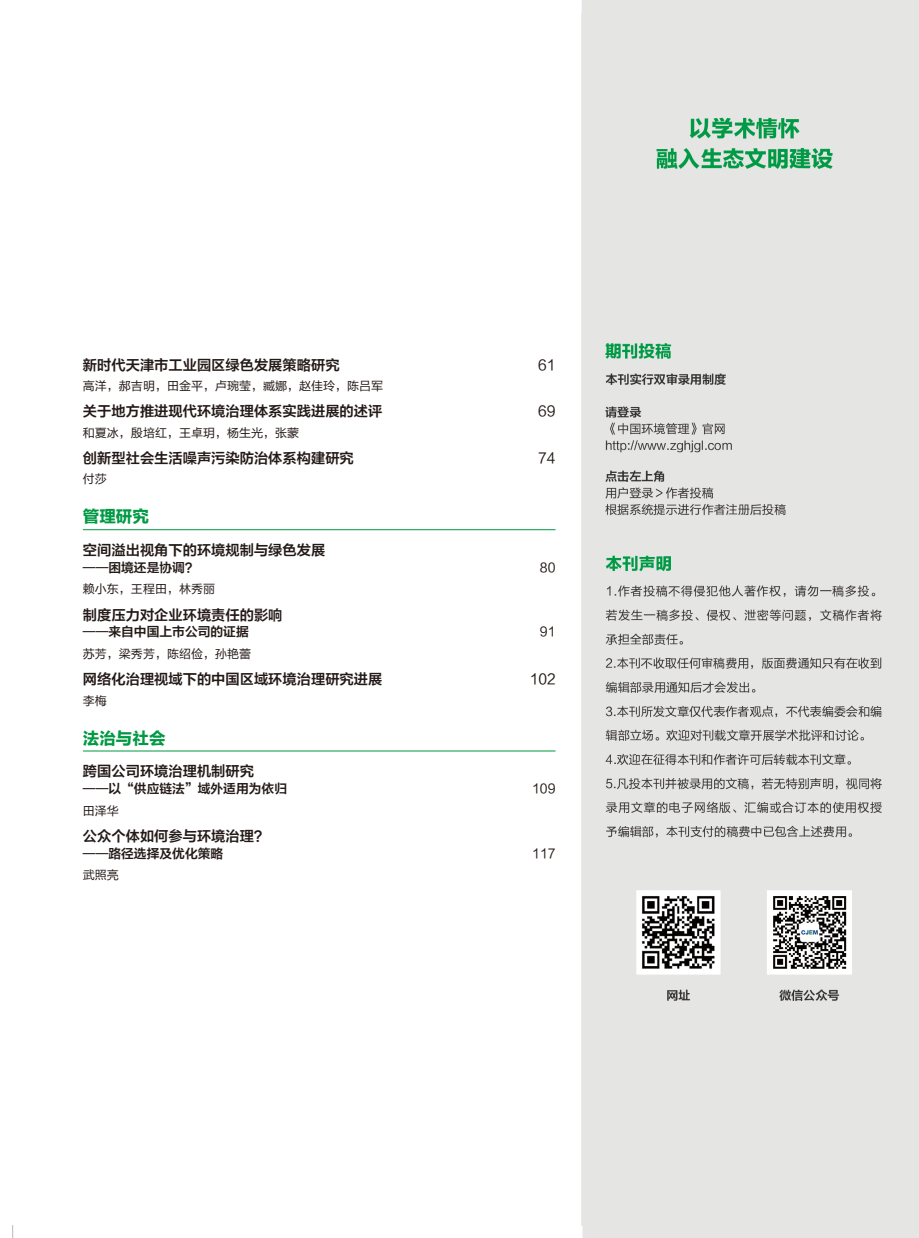
<style>
.page{position:relative;width:919px;height:1238px;background:#fff}
.page>*{position:absolute;margin:0;border:0;box-sizing:border-box;transform-origin:0 0}
.目录__绿字11{font:16.5px "FZLTDHK GBK1 0";color:#094}
.ML1_章名{font:14.25px "FZLTZCHK GBK1 0";color:#231916}
.ML1_章名-2{font:14.25px "FZLTHK GBK1 0";color:#231916}
.ML1_章名-3{font:12.75px "FZLTZCHK GBK1 0";color:#231916}
.ML1_章名-4{font:12.75px "FZLTHK GBK1 0";color:#231916}
.ML2_人名{font:12px "FZLTHK GBK1 0";color:#231916}
</style>
<div class="page">
<img style="left:12px;top:1225px;width:894px;height:12px">
<img style="left:581px;top:13px;width:325px;height:1212px">
<hr style="left:83px;top:529px;width:472px;height:1px;background:#094">
<hr style="left:83px;top:750px;width:472px;height:1px;background:#094">
<p class="ML1_章名" style="left:83px;top:357px;width:258px">新时代天津市工业园区绿色发展策略研究</p>
<p class="ML1_章名-2" style="left:538px;top:357px;width:19px">61</p>
<p class="ML2_人名" style="left:83px;top:379px;width:302px">高洋，郝吉明，田金平，卢琬莹，臧娜，赵佳玲，陈吕军</p>
<p class="ML1_章名" style="left:83px;top:403px;width:301px">关于地方推进现代环境治理体系实践进展的述评</p>
<p class="ML1_章名-2" style="left:538px;top:403px;width:19px">69</p>
<p class="ML2_人名" style="left:83px;top:426px;width:218px">和夏冰，殷培红，王卓玥，杨生光，张蒙</p>
<p class="ML1_章名" style="left:83px;top:450px;width:272px">创新型社会生活噪声污染防治体系构建研究</p>
<p class="ML1_章名-2" style="left:538px;top:450px;width:19px">74</p>
<p class="ML2_人名" style="left:83px;top:472px;width:26px">付莎</p>
<p class="目录__绿字11" style="left:83px;top:507px;width:68px">管理研究</p>
<p class="ML1_章名" style="left:83px;top:542px;width:244px">空间溢出视角下的环境规制与绿色发展</p>
<p class="ML1_章名-3" style="left:83px;top:560px;width:116px">——困境还是协调？</p>
<p class="ML1_章名-4" style="left:540px;top:560px;width:17px">80</p>
<p class="ML2_人名" style="left:83px;top:582px;width:134px">赖小东，王程田，林秀丽</p>
<p class="ML1_章名" style="left:83px;top:606px;width:201px">制度压力对企业环境责任的影响</p>
<p class="ML1_章名-3" style="left:83px;top:625px;width:167px">——来自中国上市公司的证据</p>
<p class="ML1_章名-4" style="left:540px;top:625px;width:17px">91</p>
<p class="ML2_人名" style="left:83px;top:647px;width:170px">苏芳，梁秀芳，陈绍俭，孙艳蕾</p>
<p class="ML1_章名" style="left:83px;top:671px;width:301px">网络化治理视域下的中国区域环境治理研究进展</p>
<p class="ML1_章名-2" style="left:529px;top:671px;width:27px">102</p>
<p class="ML2_人名" style="left:83px;top:693px;width:26px">李梅</p>
<p class="目录__绿字11" style="left:83px;top:728px;width:84px">法治与社会</p>
<p class="ML1_章名" style="left:83px;top:763px;width:173px">跨国公司环境治理机制研究</p>
<p class="ML1_章名-3" style="left:83px;top:781px;width:206px">——以“供应链法”域外适用为依归</p>
<p class="ML1_章名-4" style="left:532px;top:781px;width:25px">109</p>
<p class="ML2_人名" style="left:83px;top:803px;width:38px">田泽华</p>
<p class="ML1_章名" style="left:83px;top:828px;width:187px">公众个体如何参与环境治理？</p>
<p class="ML1_章名-3" style="left:83px;top:846px;width:142px">——路径选择及优化策略</p>
<p class="ML1_章名-4" style="left:532px;top:846px;width:25px">117</p>
<p class="ML2_人名" style="left:83px;top:868px;width:38px">武照亮</p>
</div>
